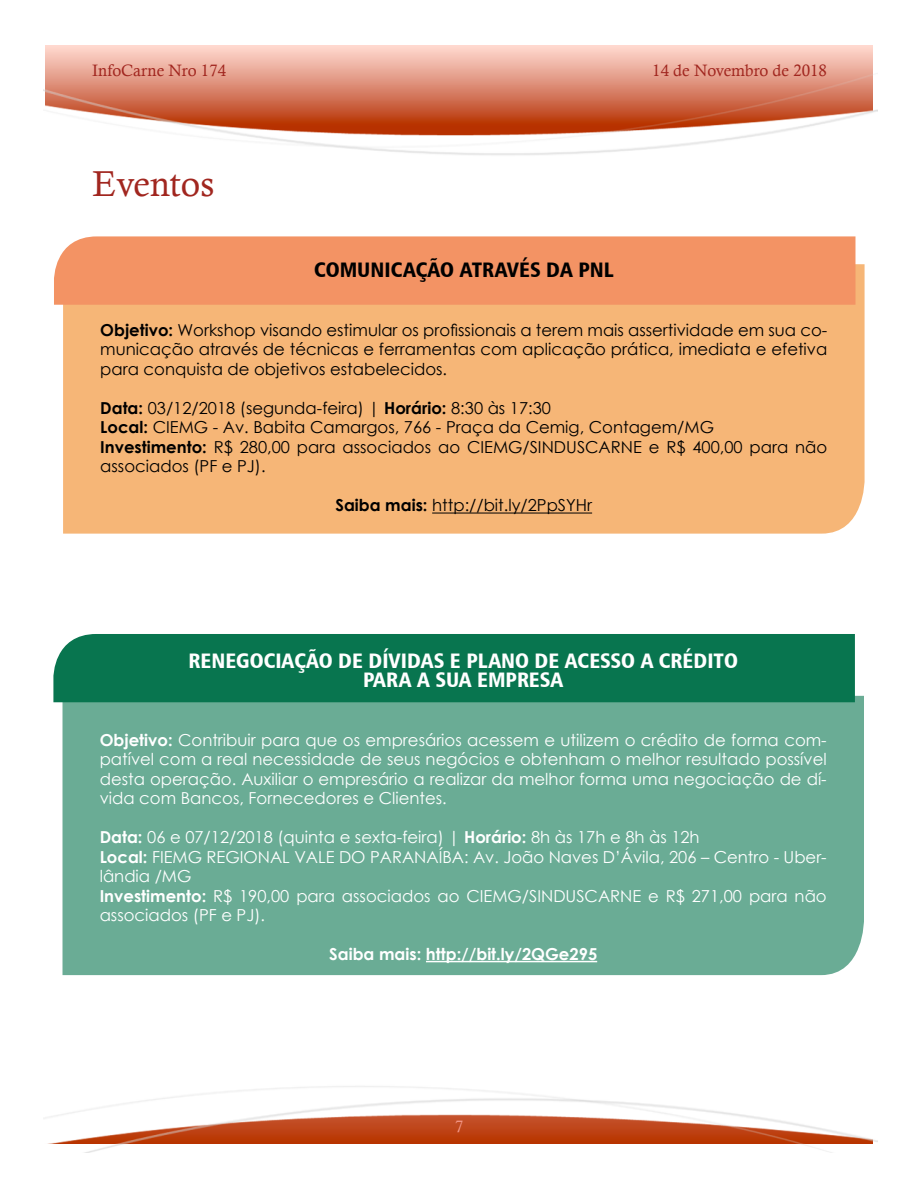
<style>
.page{position:relative;width:918px;height:1188px;background:#fff}
.page>*{position:absolute;margin:0;border:0;box-sizing:border-box;transform-origin:0 0}
.t1{font:36px "Calisto";color:#a1261f}
.t2{font:21px/19.5px "Humanist 777 BT Black Condensed B";color:#fff;text-align:center}
.t3{font:21px "Humanist 777 BT Black Condensed B";color:#000}
.t4{font:16.5px/19.5px "Century Gothic";color:#fff;text-align:justify}
.t5{font:16.5px/19.5px "Century Gothic";color:#000;text-align:justify}
.t6{font:16.5px "Calisto";color:#a1261f}
.t7{font:700 16.5px "Century Gothic";color:#fff}
.t8{font:16.5px "Calisto";color:#f39889}
.s1{font-weight:700}
</style>
<div class="page">
<img style="left:44px;top:45px;width:834px;height:1107px">
<div style="left:63px;top:263px;width:802px;height:271px;background:#f6b677"></div>
<div style="left:54px;top:236px;width:801px;height:69px;background:#f39364"></div>
<hr style="left:432px;top:513px;width:160px;height:1px;background:#000">
<div style="left:63px;top:695px;width:801px;height:280px;background:#6aac95"></div>
<div style="left:53px;top:634px;width:802px;height:68px;background:#08754f"></div>
<hr style="left:426px;top:961px;width:171px;height:1px;background:#fff">
<p class="t6" style="left:92px;top:61px;width:135px">InfoCarne Nro 174</p>
<p class="t6" style="left:652px;top:61px;width:176px">14 de Novembro de 2018</p>
<h1 class="t1" style="left:93px;top:163px;width:123px">Eventos</h1>
<p class="t3" style="left:314px;top:257px;width:301px">COMUNICAÇÃO ATRAVÉS DA PNL</p>
<p class="t5" style="left:100px;top:320px;width:729px"><span class="s1">Objetivo:</span> Workshop visando estimular os profissionais a terem mais assertividade em sua co&shy;municação através de técnicas e ferramentas com aplicação prática, imediata e efetiva para conquista de objetivos estabelecidos.</p>
<p class="t5" style="left:100px;top:398px;width:729px;text-align:left"><span class="s1">Data:</span> 03/12/2018 (segunda-feira) | <span class="s1">Horário:</span> 8:30 às 17:30<br><span class="s1">Local:</span> CIEMG - Av. Babita Camargos, 766 - Praça da Cemig, Contagem/MG<br><span class="s1">Investimento:</span> R$ 280,00 para associados ao CIEMG/SINDUSCARNE e R$ 400,00 para não associados (PF e PJ).</p>
<p class="t5" style="left:335px;top:496px;width:258px"><span class="s1">Saiba mais:</span> http://bit.ly/2PpSYHr</p>
<p class="t2" style="left:189px;top:650px;width:551px">RENEGOCIAÇÃO DE DÍVIDAS E PLANO DE ACESSO A CRÉDITO<br>PARA A SUA EMPRESA</p>
<p class="t4" style="left:100px;top:730px;width:729px"><span class="s1">Objetivo:</span> Contribuir para que os empresários acessem e utilizem o crédito de forma com&shy;patível com a real necessidade de seus negócios e obtenham o melhor resultado possível desta operação. Auxiliar o empresário a realizar da melhor forma uma negociação de dí&shy;vida com Bancos, Fornecedores e Clientes.</p>
<p class="t4" style="left:100px;top:827px;width:729px;text-align:left"><span class="s1">Data:</span> 06 e 07/12/2018 (quinta e sexta-feira) | <span class="s1">Horário:</span> 8h às 17h e 8h às 12h<br><span class="s1">Local:</span> FIEMG REGIONAL VALE DO PARANAÍBA: Av. João Naves D’Ávila, 206 – Centro - Uber&shy;lândia /MG<br><span class="s1">Investimento:</span> R$ 190,00 para associados ao CIEMG/SINDUSCARNE e R$ 271,00 para não associados (PF e PJ).</p>
<p class="t7" style="left:329px;top:942px;width:269px">Saiba mais: http://bit.ly/2QGe295</p>
<p class="t8" style="left:455px;top:1117px;width:10px">7</p>
</div>
